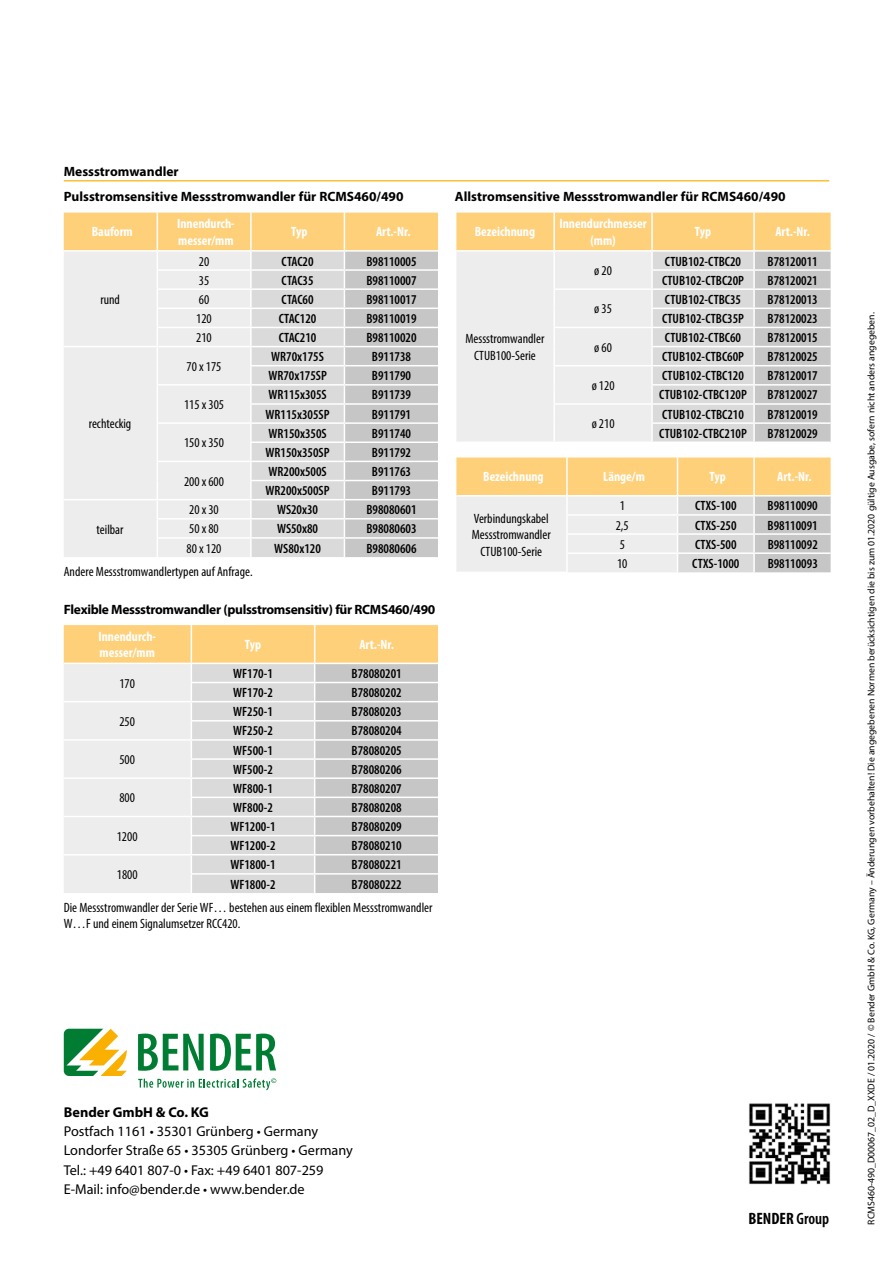
<style>
.page{position:relative;width:893px;height:1263px;background:#fff}
.page>*{position:absolute;margin:0;border:0;box-sizing:border-box;transform-origin:0 0}
.t1{font:700 condensed 16.5px "Myriad Pro";color:#000}
.t2{font:14.25px/19px "Myriad Pro";color:#000}
.t3{font:700 14.25px "Myriad Pro";color:#000}
.t4{font:600 condensed 13.5px "Myriad Pro";color:#000}
.t5{font:condensed 13.5px/16.5px "Myriad Pro";color:#000;text-align:center}
.t6{font:700 condensed 13.5px/16.5px "Myriad Pro";color:#fff}
.t7{font:700 13.5px "Myriad Pro";color:#000}
.t8{font:700 13.5px "Myriad Pro";letter-spacing:-.025em;color:#000}
.t9{font:9.75px "Myriad Pro";color:#000}
.s1{font-weight:600}
</style>
<div class="page">
<svg style="left:138px;top:1078px;width:138px;height:12px"></svg>
<svg style="left:138px;top:1033px;width:66px;height:38px"></svg>
<svg style="left:210px;top:1033px;width:66px;height:38px"></svg>
<svg style="left:64px;top:1029px;width:63px;height:47px"></svg>
<img style="left:749px;top:1103px;width:82px;height:82px">
<hr style="left:64px;top:180px;width:765px;height:1px;background:#f9b000">
<svg style="left:64px;top:213px;width:374px;height:344px;background:#e4dfd6"></svg>
<hr style="left:157px;top:384px;width:94px;height:2px;background:#fff">
<svg style="left:64px;top:625px;width:374px;height:268px;background:#e1dbcf"></svg>
<svg style="left:456px;top:213px;width:375px;height:229px;background:#e6dfd1"></svg>
<hr style="left:554px;top:441px;width:98px;height:2px;background:#fff">
<svg style="left:456px;top:457px;width:375px;height:115px;background:#ecddc1"></svg>
<hr style="left:567px;top:495px;width:110px;height:1px;background:#fff">
<p class="t7" style="left:64px;top:163px;width:116px">Messstromwandler</p>
<p class="t7" style="left:64px;top:188px;width:341px">Pulsstromsensitive Messstromwandler für RCMS460/490</p>
<p class="t6" style="left:92px;top:223px;width:43px">Bauform</p>
<p class="t6" style="left:177px;top:215px;width:59px">Innendurch&shy;messer/mm</p>
<p class="t6" style="left:291px;top:223px;width:18px">Typ</p>
<p class="t6" style="left:376px;top:223px;width:36px">Art.-Nr.</p>
<p class="t5" style="left:100px;top:291px;width:21px">rund</p>
<p class="t5" style="left:89px;top:415px;width:44px">rechteckig</p>
<p class="t5" style="left:199px;top:253px;width:12px">20</p>
<p class="t4" style="left:282px;top:254px;width:33px">CTAC20</p>
<p class="t4" style="left:366px;top:254px;width:52px">B98110005</p>
<p class="t5" style="left:199px;top:272px;width:12px">35</p>
<p class="t4" style="left:282px;top:273px;width:33px">CTAC35</p>
<p class="t4" style="left:366px;top:273px;width:52px">B98110007</p>
<p class="t5" style="left:199px;top:291px;width:12px">60</p>
<p class="t4" style="left:282px;top:292px;width:33px">CTAC60</p>
<p class="t4" style="left:366px;top:292px;width:52px">B98110017</p>
<p class="t5" style="left:196px;top:310px;width:17px">120</p>
<p class="t4" style="left:279px;top:311px;width:39px">CTAC120</p>
<p class="t4" style="left:366px;top:311px;width:52px">B98110019</p>
<p class="t5" style="left:196px;top:329px;width:17px">210</p>
<p class="t4" style="left:279px;top:330px;width:39px">CTAC210</p>
<p class="t4" style="left:366px;top:330px;width:52px">B98110020</p>
<p class="t5" style="left:187px;top:358px;width:36px">70 x 175</p>
<p class="t5" style="left:184px;top:396px;width:42px">115 x 305</p>
<p class="t5" style="left:184px;top:434px;width:42px">150 x 350</p>
<p class="t5" style="left:184px;top:473px;width:42px">200 x 600</p>
<p class="t4" style="left:271px;top:349px;width:54px">WR70x175S</p>
<p class="t4" style="left:372px;top:349px;width:41px">B911738</p>
<p class="t4" style="left:268px;top:368px;width:60px">WR70x175SP</p>
<p class="t4" style="left:372px;top:368px;width:41px">B911790</p>
<p class="t4" style="left:268px;top:388px;width:60px">WR115x305S</p>
<p class="t4" style="left:372px;top:388px;width:41px">B911739</p>
<p class="t4" style="left:266px;top:407px;width:65px">WR115x305SP</p>
<p class="t4" style="left:372px;top:407px;width:41px">B911791</p>
<p class="t4" style="left:268px;top:426px;width:60px">WR150x350S</p>
<p class="t4" style="left:372px;top:426px;width:41px">B911740</p>
<p class="t4" style="left:266px;top:445px;width:65px">WR150x350SP</p>
<p class="t4" style="left:372px;top:445px;width:41px">B911792</p>
<p class="t4" style="left:268px;top:464px;width:60px">WR200x500S</p>
<p class="t4" style="left:372px;top:464px;width:41px">B911763</p>
<p class="t4" style="left:266px;top:483px;width:65px">WR200x500SP</p>
<p class="t4" style="left:372px;top:483px;width:41px">B911793</p>
<p class="t5" style="left:189px;top:501px;width:31px">20 x 30</p>
<p class="t4" style="left:277px;top:502px;width:43px">WS20x30</p>
<p class="t4" style="left:366px;top:502px;width:52px">B98080601</p>
<p class="t5" style="left:189px;top:520px;width:31px">50 x 80</p>
<p class="t4" style="left:277px;top:521px;width:43px">WS50x80</p>
<p class="t4" style="left:366px;top:521px;width:52px">B98080603</p>
<p class="t5" style="left:187px;top:540px;width:36px">80 x 120</p>
<p class="t4" style="left:274px;top:541px;width:48px">WS80x120</p>
<p class="t4" style="left:366px;top:541px;width:52px">B98080606</p>
<p class="t5" style="left:64px;top:563px;width:190px">Andere Messstromwandlertypen auf Anfrage.</p>
<p class="t5" style="left:97px;top:521px;width:28px">teilbar</p>
<p class="t8" style="left:64px;top:601px;width:373px">Flexible Messstromwandler (pulsstromsensitiv) für RCMS460/490</p>
<p class="t6" style="left:98px;top:628px;width:59px">Innendurch&shy;messer/mm</p>
<p class="t6" style="left:245px;top:636px;width:18px">Typ</p>
<p class="t6" style="left:359px;top:636px;width:36px">Art.-Nr.</p>
<p class="t5" style="left:119px;top:675px;width:17px">170</p>
<p class="t4" style="left:233px;top:666px;width:41px">WF170-1</p>
<p class="t4" style="left:352px;top:666px;width:52px">B78080201</p>
<p class="t4" style="left:233px;top:685px;width:41px">WF170-2</p>
<p class="t4" style="left:352px;top:685px;width:52px">B78080202</p>
<p class="t5" style="left:119px;top:713px;width:17px">250</p>
<p class="t5" style="left:119px;top:751px;width:17px">500</p>
<p class="t5" style="left:119px;top:789px;width:17px">800</p>
<p class="t5" style="left:117px;top:828px;width:22px">1200</p>
<p class="t4" style="left:233px;top:704px;width:41px">WF250-1</p>
<p class="t4" style="left:352px;top:704px;width:52px">B78080203</p>
<p class="t4" style="left:233px;top:723px;width:41px">WF250-2</p>
<p class="t4" style="left:352px;top:723px;width:52px">B78080204</p>
<p class="t4" style="left:233px;top:743px;width:41px">WF500-1</p>
<p class="t4" style="left:352px;top:743px;width:52px">B78080205</p>
<p class="t4" style="left:233px;top:762px;width:41px">WF500-2</p>
<p class="t4" style="left:352px;top:762px;width:52px">B78080206</p>
<p class="t4" style="left:233px;top:781px;width:41px">WF800-1</p>
<p class="t4" style="left:352px;top:781px;width:52px">B78080207</p>
<p class="t4" style="left:233px;top:800px;width:41px">WF800-2</p>
<p class="t4" style="left:352px;top:800px;width:52px">B78080208</p>
<p class="t4" style="left:230px;top:819px;width:47px">WF1200-1</p>
<p class="t4" style="left:352px;top:819px;width:52px">B78080209</p>
<p class="t4" style="left:230px;top:838px;width:47px">WF1200-2</p>
<p class="t4" style="left:352px;top:838px;width:52px">B78080210</p>
<p class="t4" style="left:230px;top:857px;width:47px">WF1800-1</p>
<p class="t4" style="left:352px;top:857px;width:52px">B78080221</p>
<p class="t4" style="left:230px;top:877px;width:47px">WF1800-2</p>
<p class="t4" style="left:352px;top:877px;width:52px">B78080222</p>
<p class="t5" style="left:64px;top:899px;width:370px;line-height:16px;text-align:left">Die Messstromwandler der Serie WF… bestehen aus einem flexiblen Messstromwandler<br>W…F und einem Signalumsetzer RCC420.</p>
<p class="t5" style="left:117px;top:866px;width:22px">1800</p>
<p class="t7" style="left:455px;top:188px;width:332px">Allstromsensitive Messstromwandler für RCMS460/490</p>
<p class="t6" style="left:475px;top:223px;width:62px">Bezeichnung</p>
<p class="t6" style="left:559px;top:215px;width:89px;text-align:center">Innendurchmesser (mm)</p>
<p class="t6" style="left:695px;top:223px;width:18px">Typ</p>
<p class="t6" style="left:775px;top:223px;width:36px">Art.-Nr.</p>
<p class="t5" style="left:465px;top:330px;width:80px">Messstromwandler<br>CTUB100-Serie</p>
<p class="t5" style="left:594px;top:262px;width:19px">ø 20</p>
<p class="t5" style="left:594px;top:300px;width:19px">ø 35</p>
<p class="t5" style="left:594px;top:339px;width:19px">ø 60</p>
<p class="t5" style="left:592px;top:377px;width:24px">ø 120</p>
<p class="t5" style="left:592px;top:415px;width:24px">ø 210</p>
<p class="t4" style="left:665px;top:254px;width:78px">CTUB102-CTBC20</p>
<p class="t4" style="left:768px;top:254px;width:52px">B78120011</p>
<p class="t4" style="left:662px;top:273px;width:84px">CTUB102-CTBC20P</p>
<p class="t4" style="left:768px;top:273px;width:52px">B78120021</p>
<p class="t4" style="left:665px;top:292px;width:78px">CTUB102-CTBC35</p>
<p class="t4" style="left:768px;top:292px;width:52px">B78120013</p>
<p class="t4" style="left:662px;top:311px;width:84px">CTUB102-CTBC35P</p>
<p class="t4" style="left:768px;top:311px;width:52px">B78120023</p>
<p class="t4" style="left:665px;top:330px;width:78px">CTUB102-CTBC60</p>
<p class="t4" style="left:768px;top:330px;width:52px">B78120015</p>
<p class="t4" style="left:662px;top:349px;width:84px">CTUB102-CTBC60P</p>
<p class="t4" style="left:768px;top:349px;width:52px">B78120025</p>
<p class="t4" style="left:662px;top:368px;width:83px">CTUB102-CTBC120</p>
<p class="t4" style="left:768px;top:368px;width:52px">B78120017</p>
<p class="t4" style="left:659px;top:388px;width:89px">CTUB102-CTBC120P</p>
<p class="t4" style="left:768px;top:388px;width:52px">B78120027</p>
<p class="t4" style="left:662px;top:407px;width:83px">CTUB102-CTBC210</p>
<p class="t4" style="left:768px;top:407px;width:52px">B78120019</p>
<p class="t4" style="left:659px;top:426px;width:89px">CTUB102-CTBC210P</p>
<p class="t4" style="left:768px;top:426px;width:52px">B78120029</p>
<p class="t6" style="left:483px;top:468px;width:62px">Bezeichnung</p>
<p class="t6" style="left:603px;top:468px;width:43px">Länge/m</p>
<p class="t6" style="left:709px;top:468px;width:18px">Typ</p>
<p class="t6" style="left:777px;top:468px;width:36px">Art.-Nr.</p>
<p class="t5" style="left:472px;top:510px;width:80px">Verbindungskabel<br>Messstromwandler<br>CTUB100-Serie</p>
<p class="t5" style="left:620px;top:497px;width:7px">1</p>
<p class="t4" style="left:695px;top:499px;width:43px">CTXS-100</p>
<p class="t4" style="left:768px;top:499px;width:52px">B98110090</p>
<p class="t5" style="left:616px;top:517px;width:15px">2,5</p>
<p class="t4" style="left:695px;top:518px;width:43px">CTXS-250</p>
<p class="t4" style="left:768px;top:518px;width:52px">B98110091</p>
<p class="t5" style="left:620px;top:536px;width:7px">5</p>
<p class="t4" style="left:695px;top:537px;width:43px">CTXS-500</p>
<p class="t4" style="left:768px;top:537px;width:52px">B98110092</p>
<p class="t5" style="left:617px;top:555px;width:12px">10</p>
<p class="t4" style="left:692px;top:556px;width:49px">CTXS-1000</p>
<p class="t4" style="left:768px;top:556px;width:52px">B98110093</p>
<p class="t3" style="left:64px;top:1103px;width:147px">Bender GmbH &amp; Co. KG</p>
<p class="t2" style="left:64px;top:1122px;width:291px">Postfach 1161 • 35301 Grünberg • Germany Londorfer Straße 65 • 35305 Grünberg • Germany Tel.: +49 6401 807-0 • Fax: +49 6401 807-259<br>E-Mail: info@bender.de • www.bender.de</p>
<p class="t1" style="left:748px;top:1208px;width:82px">BENDER <span class="s1">Group</span></p>
<p class="t9" style="left:865px;top:1225px;width:914px;rotate:-90deg">RCMS460-490_D00067_02_D_XXDE / 01.2020 / © Bender GmbH &amp; Co. KG, Germany – Änderungen vorbehalten! Die angegebenen Normen berücksichtigen die bis zum 01.2020 gültige Ausgabe, sofern nicht anders angegeben.</p>
</div>
